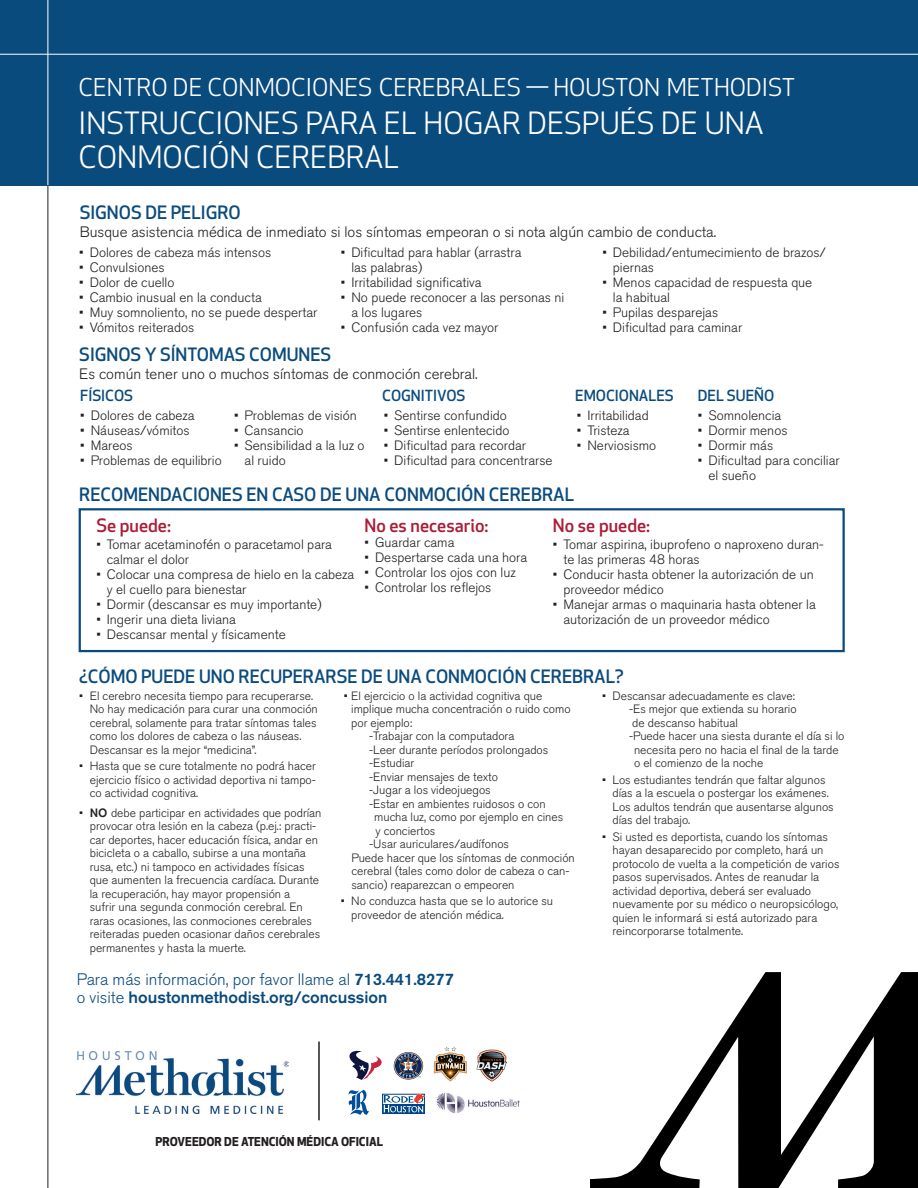
<style>
.page{position:relative;width:918px;height:1188px;background:#fff}
.page>*{position:absolute;margin:0;border:0;box-sizing:border-box;transform-origin:0 0}
.t1{font:30px/34.5px "Apex New";color:#fff}
.t2{font:24px "Apex New";color:#fff}
.t3{font:500 18px "Apex New";color:#0a4b7e}
.t4{font:500 18px "Apex New";color:#ab1d36}
.t5{font:500 16.5px/18px "Akzidenz Grotesk BE";color:#0a4b7e}
.t6{font:300 15px "Akzidenz Grotesk BE";color:#231f20}
.t7{font:500 15px "Apex New";color:#0a4b7e}
.t8{font:300 13.5px/15px "Akzidenz Grotesk BE";color:#231f20}
.t9{font:300 12px/13.5px "Akzidenz Grotesk BE";color:#231f20}
.t10{font:700 12px "Apex New";color:#231f20}
.s1{font-weight:500}
.s2{font-weight:300}
</style>
<div class="page">
<div style="left:79px;top:508px;width:766px;height:144px;border:2px solid #0a4b7e"></div>
<div style="left:0;top:0;width:918px;height:185px;background:#0a4b7e"></div>
<hr style="left:48px;top:0;width:1px;height:185px;background:#fff">
<hr style="left:48px;top:185px;width:1px;height:1003px;background:#231f20">
<hr style="left:0;top:54px;width:918px;height:1px;background:#fff">
<svg style="left:590px;top:972px;width:328px;height:216px"></svg>
<svg style="left:349px;top:1050px;width:33px;height:30px"></svg>
<svg style="left:434px;top:1047px;width:33px;height:35px"></svg>
<svg style="left:393px;top:1052px;width:31px;height:28px"></svg>
<svg style="left:349px;top:1090px;width:20px;height:25px"></svg>
<div style="left:382px;top:1094px;width:43px;height:20px;background:#054986"></div>
<svg style="left:383px;top:1112px;width:41px;height:2px"></svg>
<svg style="left:383px;top:1094px;width:42px;height:18px"></svg>
<img style="left:476px;top:1050px;width:30px;height:31px">
<img style="left:436px;top:1092px;width:84px;height:22px">
<img style="left:77px;top:1051px;width:211px;height:63px">
<hr style="left:318px;top:1041px;width:2px;height:79px;background:#231f20">
<h2 class="t2" style="left:79px;top:72px;width:718px">CENTRO DE CONMOCIONES CEREBRALES — HOUSTON METHODIST</h2>
<h1 class="t1" style="left:79px;top:106px;width:687px">INSTRUCCIONES PARA EL HOGAR DESPUÉS DE UNA<br>CONMOCIÓN CEREBRAL</h1>
<h3 class="t3" style="left:80px;top:201px;width:163px">SIGNOS DE PELIGRO</h3>
<p class="t6" style="left:80px;top:224px;width:638px">Busque asistencia médica de inmediato si los síntomas empeoran o si nota algún cambio de conducta.</p>
<p class="t8" style="left:79px;top:245px;width:194px">• Dolores de cabeza más intensos</p>
<p class="t8" style="left:79px;top:260px;width:87px">• Convulsiones</p>
<p class="t8" style="left:79px;top:275px;width:97px">• Dolor de cuello</p>
<p class="t8" style="left:79px;top:290px;width:184px">• Cambio inusual en la conducta</p>
<p class="t8" style="left:79px;top:305px;width:240px">• Muy somnoliento, no se puede despertar</p>
<p class="t8" style="left:79px;top:320px;width:116px">• Vómitos reiterados</p>
<p class="t8" style="left:351px;top:245px;width:172px;text-indent:-11px">• Dificultad para hablar (arrastra las palabras)</p>
<p class="t8" style="left:341px;top:275px;width:142px">• Irritabilidad significativa</p>
<p class="t8" style="left:351px;top:290px;width:215px;text-indent:-11px">• No puede reconocer a las personas ni a los lugares</p>
<p class="t8" style="left:341px;top:320px;width:159px">• Confusión cada vez mayor</p>
<h3 class="t3" style="left:79px;top:343px;width:253px">SIGNOS Y SÍNTOMAS COMUNES</h3>
<p class="t6" style="left:79px;top:366px;width:400px">Es común tener uno o muchos síntomas de conmoción cerebral.</p>
<p class="t8" style="left:613px;top:245px;width:215px;text-indent:-11px">• Debilidad/entumecimiento de brazos/ piernas</p>
<p class="t8" style="left:613px;top:275px;width:201px;text-indent:-11px">• Menos capacidad de respuesta que la habitual</p>
<p class="t8" style="left:602px;top:305px;width:117px">• Pupilas desparejas</p>
<p class="t8" style="left:602px;top:320px;width:141px">• Dificultad para caminar</p>
<p class="t7" style="left:80px;top:386px;width:54px">FÍSICOS</p>
<p class="t7" style="left:382px;top:386px;width:85px">COGNITIVOS</p>
<p class="t7" style="left:575px;top:386px;width:100px">EMOCIONALES</p>
<p class="t7" style="left:698px;top:386px;width:78px">DEL SUEÑO</p>
<p class="t8" style="left:80px;top:408px;width:116px">• Dolores de cabeza</p>
<p class="t8" style="left:80px;top:423px;width:111px">• Náuseas/vómitos</p>
<p class="t8" style="left:80px;top:438px;width:54px">• Mareos</p>
<p class="t8" style="left:80px;top:453px;width:143px">• Problemas de equilibrio</p>
<p class="t8" style="left:384px;top:408px;width:125px">• Sentirse confundido</p>
<p class="t8" style="left:384px;top:423px;width:127px">• Sentirse enlentecido</p>
<p class="t8" style="left:384px;top:438px;width:144px">• Dificultad para recordar</p>
<p class="t8" style="left:384px;top:453px;width:170px">• Dificultad para concentrarse</p>
<p class="t8" style="left:698px;top:408px;width:85px">• Somnolencia</p>
<p class="t8" style="left:698px;top:423px;width:91px">• Dormir menos</p>
<p class="t8" style="left:698px;top:438px;width:77px">• Dormir más</p>
<p class="t8" style="left:708px;top:453px;width:133px;text-indent:-11px">• Dificultad para conciliar el sueño</p>
<p class="t8" style="left:234px;top:408px;width:124px">• Problemas de visión</p>
<p class="t8" style="left:234px;top:423px;width:71px">• Cansancio</p>
<p class="t8" style="left:245px;top:438px;width:121px;text-indent:-11px">• Sensibilidad a la luz o al ruido</p>
<p class="t8" style="left:577px;top:408px;width:73px">• Irritabilidad</p>
<p class="t8" style="left:577px;top:423px;width:54px">• Tristeza</p>
<p class="t8" style="left:577px;top:438px;width:81px">• Nerviosismo</p>
<h3 class="t3" style="left:79px;top:483px;width:496px">RECOMENDACIONES EN CASO DE UNA CONMOCIÓN CEREBRAL</h3>
<h3 class="t4" style="left:96px;top:513px;width:76px">Se puede:</h3>
<p class="t8" style="left:107px;top:537px;width:227px;text-indent:-11px">• Tomar acetaminofén o paracetamol para calmar el dolor</p>
<p class="t8" style="left:107px;top:567px;width:249px;text-indent:-11px">• Colocar una compresa de hielo en la cabeza y el cuello para bienestar</p>
<p class="t8" style="left:96px;top:597px;width:227px">• Dormir (descansar es muy importante)</p>
<p class="t8" style="left:96px;top:612px;width:141px">• Ingerir una dieta liviana</p>
<p class="t8" style="left:96px;top:627px;width:191px">• Descansar mental y físicamente</p>
<h3 class="t4" style="left:553px;top:513px;width:99px">No se puede:</h3>
<p class="t8" style="left:563px;top:537px;width:262px;text-indent:-11px">• Tomar aspirina, ibuprofeno o naproxeno duran&shy;te las primeras 48 horas</p>
<p class="t8" style="left:563px;top:567px;width:252px;text-indent:-11px">• Conducir hasta obtener la autorización de un proveedor médico</p>
<p class="t8" style="left:563px;top:597px;width:254px;text-indent:-11px">• Manejar armas o maquinaria hasta obtener la autorización de un proveedor médico</p>
<h3 class="t3" style="left:79px;top:664px;width:546px">¿CÓMO PUEDE UNO RECUPERARSE DE UNA CONMOCIÓN CEREBRAL?</h3>
<p class="t9" style="left:90px;top:689px;width:230px;text-indent:-10px">• El cerebro necesita tiempo para recuperarse.<br>No hay medicación para curar una conmoción cerebral, solamente para tratar síntomas tales como los dolores de cabeza o las náuseas.<br>Descansar es la mejor “medicina”.</p>
<p class="t9" style="left:90px;top:760px;width:228px;text-align:justify;text-indent:-10px">• Hasta que se cure totalmente no podrá hacer ejercicio físico o actividad deportiva ni tampo&shy;co actividad cognitiva.</p>
<p class="t9" style="left:90px;top:806px;width:233px;text-indent:-10px">• <span class="s1">NO</span> debe participar en actividades que podrían provocar otra lesión en la cabeza (p.ej.: practi&shy;car deportes, hacer educación física, andar en bicicleta o a caballo, subirse a una montaña rusa, etc.) ni tampoco en actividades físicas que aumenten la frecuencia cardíaca. Durante la recuperación, hay mayor propensión a<br>sufrir una segunda conmoción cerebral. En raras ocasiones, las conmociones cerebrales reiteradas pueden ocasionar daños cerebrales permanentes y hasta la muerte.</p>
<h3 class="t4" style="left:365px;top:513px;width:125px">No es necesario:</h3>
<p class="t8" style="left:365px;top:535px;width:91px">• Guardar cama</p>
<p class="t8" style="left:365px;top:550px;width:164px">• Despertarse cada una hora</p>
<p class="t8" style="left:365px;top:565px;width:153px">• Controlar los ojos con luz</p>
<p class="t8" style="left:365px;top:580px;width:128px">• Controlar los reflejos</p>
<p class="t9" style="left:344px;top:689px;width:200px">• El ejercicio o la actividad cognitiva que</p>
<p class="t9" style="left:351px;top:703px;width:221px">implique mucha concentración o ruido como</p>
<p class="t9" style="left:351px;top:716px;width:63px">por ejemplo:</p>
<p class="t9" style="left:369px;top:730px;width:147px">-Trabajar con la computadora</p>
<p class="t9" style="left:369px;top:743px;width:181px">-Leer durante períodos prolongados</p>
<p class="t9" style="left:369px;top:757px;width:47px">-Estudiar</p>
<p class="t9" style="left:369px;top:770px;width:130px">-Enviar mensajes de texto</p>
<p class="t9" style="left:369px;top:784px;width:123px">-Jugar a los videojuegos</p>
<p class="t9" style="left:369px;top:797px;width:178px">-Estar en ambientes ruidosos o con</p>
<p class="t9" style="left:374px;top:811px;width:191px">mucha luz, como por ejemplo en cines</p>
<p class="t9" style="left:375px;top:824px;width:62px">y conciertos</p>
<p class="t9" style="left:369px;top:838px;width:141px">-Usar auriculares/audífonos</p>
<p class="t9" style="left:351px;top:851px;width:225px">Puede hacer que los síntomas de conmoción</p>
<p class="t9" style="left:351px;top:865px;width:219px">cerebral (tales como dolor de cabeza o can-</p>
<p class="t9" style="left:351px;top:878px;width:165px">sancio) reaparezcan o empeoren</p>
<p class="t9" style="left:351px;top:895px;width:203px;text-indent:-10px">• No conduzca hasta que se lo autorice su proveedor de atención médica.</p>
<p class="t9" style="left:602px;top:689px;width:195px">• Descansar adecuadamente es clave:</p>
<p class="t9" style="left:629px;top:703px;width:169px">-Es mejor que extienda su horario</p>
<p class="t9" style="left:632px;top:716px;width:107px">de descanso habitual</p>
<p class="t9" style="left:629px;top:730px;width:217px">-Puede hacer una siesta durante el día si lo</p>
<p class="t9" style="left:634px;top:743px;width:206px">necesita pero no hacia el final de la tarde</p>
<p class="t9" style="left:634px;top:757px;width:131px">o el comienzo de la noche</p>
<p class="t9" style="left:613px;top:773px;width:223px;text-indent:-10px">• Los estudiantes tendrán que faltar algunos días a la escuela o postergar los exámenes.<br>Los adultos tendrán que ausentarse algunos días del trabajo.</p>
<p class="t9" style="left:613px;top:830px;width:228px;text-indent:-10px">• Si usted es deportista, cuando los síntomas hayan desaparecido por completo, hará un protocolo de vuelta a la competición de varios pasos supervisados. Antes de reanudar la actividad deportiva, deberá ser evaluado nuevamente por su médico o neuropsicólogo, quien le informará si está autorizado para reincorporarse totalmente.</p>
<h3 class="t5" style="left:77px;top:970px;width:379px"><span class="s2">Para más información, por favor llame al</span> 713.441.8277 <span class="s2">o visite</span> houstonmethodist.org/concussion</h3>
<p class="t10" style="left:155px;top:1133px;width:229px">PROVEEDOR DE ATENCIÓN MÉDICA OFICIAL</p>
</div>
